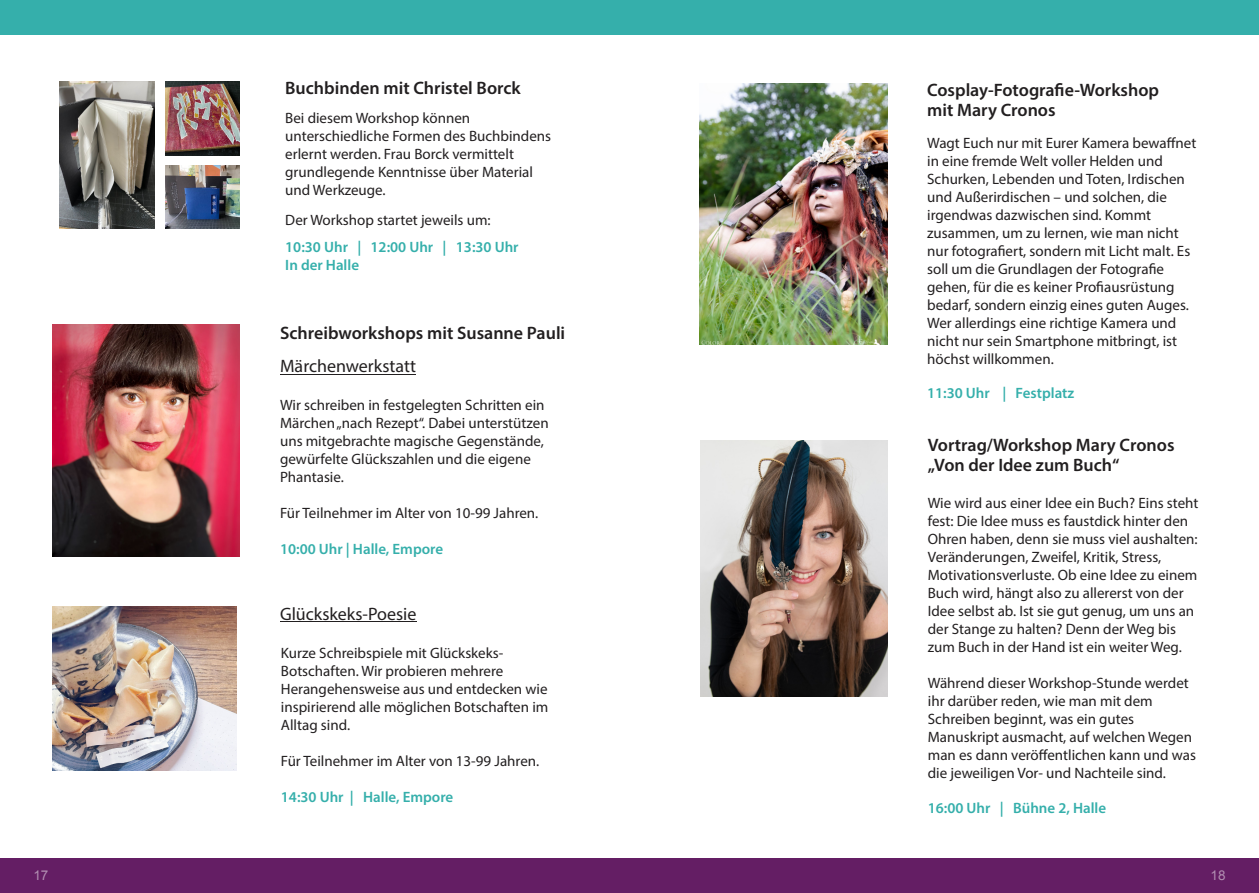
<style>
.page{position:relative;width:1259px;height:893px;background:#fff}
.page>*{position:absolute;margin:0;border:0;box-sizing:border-box;transform-origin:0 0}
.t1{font:600 18px/19.5px "Myriad Pro";color:#221f20}
.t2{font:18px "Myriad Pro";color:#221f20}
.t3{font:15px/18px "Myriad Pro";color:#221f20}
.t4{font:600 15px/18px "Myriad Pro";color:#35afab}
.t5{font:13.5px "Arial";color:rgb(255 255 255/.5)}
</style>
<div class="page">
<img style="left:165px;top:166px;width:75px;height:62px">
<img style="left:165px;top:82px;width:75px;height:73px">
<img style="left:59px;top:82px;width:96px;height:146px">
<div style="left:0;top:858px;width:629px;height:35px;background:#641e64"></div>
<div style="left:0;top:0;width:629px;height:35px;background:#35afab"></div>
<hr style="left:280px;top:374px;width:136px;height:1px;background:#221f20">
<hr style="left:280px;top:621px;width:136px;height:1px;background:#221f20">
<img style="left:53px;top:325px;width:187px;height:231px">
<img style="left:53px;top:607px;width:183px;height:164px">
<img style="left:700px;top:440px;width:187px;height:257px">
<img style="left:700px;top:83px;width:187px;height:262px">
<div style="left:629px;top:858px;width:630px;height:35px;background:#641e64"></div>
<div style="left:629px;top:0;width:630px;height:35px;background:#35afab"></div>
<p class="t1" style="left:285px;top:80px;width:237px">Buchbinden mit Christel Borck</p>
<p class="t3" style="left:285px;top:110px;width:267px">Bei diesem Workshop können unterschiedliche Formen des Buchbindens erlernt werden. Frau Borck vermittelt grundlegende Kenntnisse über Material und Werkzeuge.</p>
<p class="t3" style="left:285px;top:213px;width:207px">Der Workshop startet jeweils um:</p>
<p class="t4" style="left:285px;top:240px;width:235px">10:30 Uhr | 12:00 Uhr | 13:30 Uhr<br>In der Halle</p>
<p class="t1" style="left:280px;top:325px;width:287px">Schreibworkshops mit Susanne Pauli</p>
<p class="t2" style="left:280px;top:359px;width:137px">Märchenwerkstatt</p>
<p class="t3" style="left:280px;top:397px;width:270px">Wir schreiben in festgelegten Schritten ein Märchen „nach Rezept“. Dabei unterstützen uns mitgebrachte magische Gegenstände, gewürfelte Glückszahlen und die eigene Phantasie.</p>
<p class="t3" style="left:280px;top:505px;width:260px">Für Teilnehmer im Alter von 10-99 Jahren.</p>
<p class="t4" style="left:280px;top:541px;width:165px">10:00 Uhr | Halle, Empore</p>
<p class="t2" style="left:280px;top:606px;width:138px">Glückskeks-Poesie</p>
<p class="t3" style="left:281px;top:646px;width:269px">Kurze Schreibspiele mit Glückskeks-Botschaften. Wir probieren mehrere Herangehensweise aus und entdecken wie inspirierend alle möglichen Botschaften im Alltag sind.</p>
<p class="t3" style="left:281px;top:754px;width:260px">Für Teilnehmer im Alter von 13-99 Jahren.</p>
<p class="t4" style="left:281px;top:790px;width:174px">14:30 Uhr | Halle, Empore</p>
<p class="t1" style="left:927px;top:82px;width:233px">Cosplay-Fotografie-Workshop mit Mary Cronos</p>
<p class="t3" style="left:927px;top:135px;width:271px">Wagt Euch nur mit Eurer Kamera bewaffnet in eine fremde Welt voller Helden und Schurken, Lebenden und Toten, Irdischen und Außerirdischen – und solchen, die irgendwas dazwischen sind. Kommt zusammen, um zu lernen, wie man nicht nur fotografiert, sondern mit Licht malt. Es soll um die Grundlagen der Fotografie gehen, für die es keiner Profiausrüstung bedarf, sondern einzig eines guten Auges.<br>Wer allerdings eine richtige Kamera und nicht nur sein Smartphone mitbringt, ist höchst willkommen.</p>
<p class="t4" style="left:927px;top:386px;width:149px">11:30 Uhr | Festplatz</p>
<p class="t1" style="left:928px;top:437px;width:248px">Vortrag/Workshop Mary Cronos „Von der Idee zum Buch“</p>
<p class="t3" style="left:928px;top:496px;width:272px">Wie wird aus einer Idee ein Buch? Eins steht fest: Die Idee muss es faustdick hinter den Ohren haben, denn sie muss viel aushalten:<br>Veränderungen, Zweifel, Kritik, Stress, Motivationsverluste. Ob eine Idee zu einem Buch wird, hängt also zu allererst von der Idee selbst ab. Ist sie gut genug, um uns an der Stange zu halten? Denn der Weg bis zum Buch in der Hand ist ein weiter Weg.</p>
<p class="t3" style="left:928px;top:676px;width:270px">Während dieser Workshop-Stunde werdet ihr darüber reden, wie man mit dem Schreiben beginnt, was ein gutes Manuskript ausmacht, auf welchen Wegen man es dann veröffentlichen kann und was die jeweiligen Vor- und Nachteile sind.</p>
<p class="t4" style="left:928px;top:800px;width:180px">16:00 Uhr | Bühne 2, Halle</p>
<p class="t5" style="left:33px;top:871px;width:17px">17</p>
<p class="t5" style="left:1210px;top:871px;width:17px">18</p>
</div>
